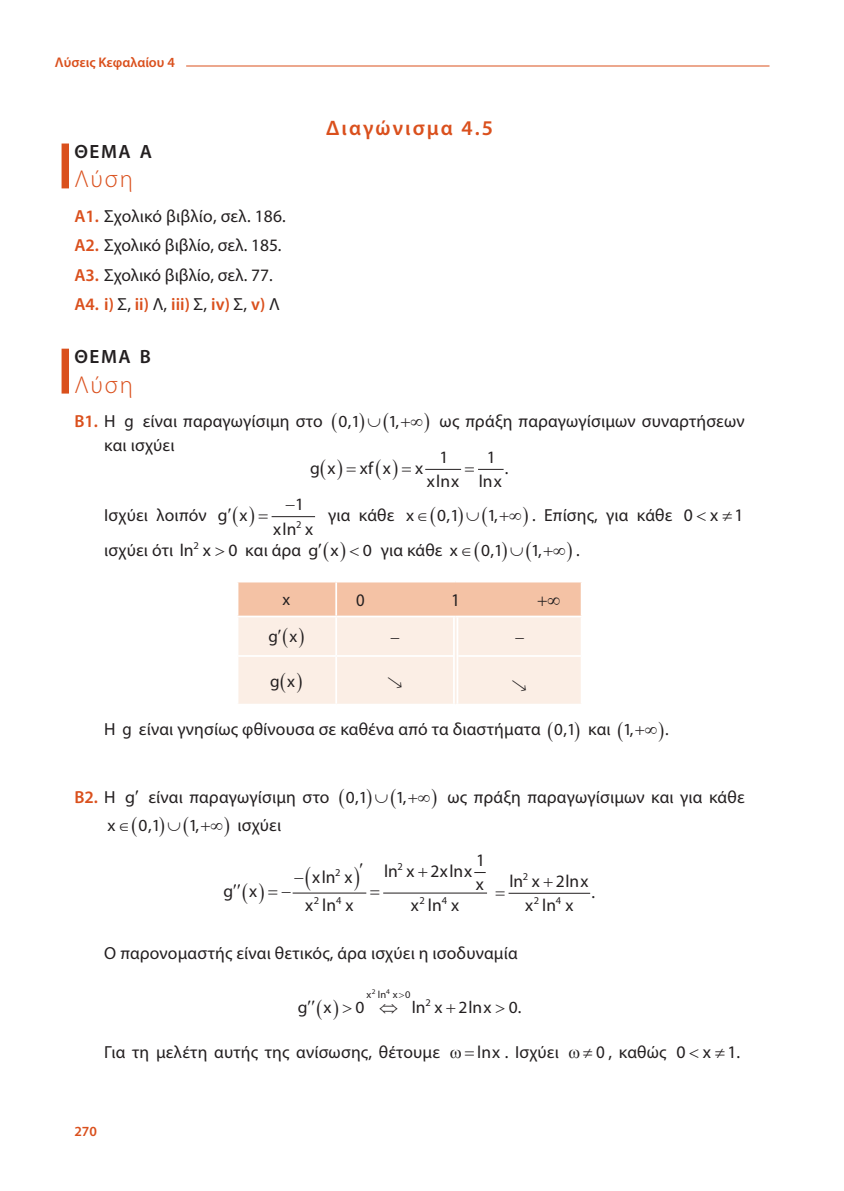
<style>
.page{position:relative;width:844px;height:1191px;background:#fff}
.page>*{position:absolute;margin:0;border:0;box-sizing:border-box;transform-origin:0 0}
.t1{font:300 24.5px "Myriad Pro";letter-spacing:.08em;color:#da501d}
.t2{font:600 21px "Myriad Pro";letter-spacing:.1em;color:#da501d}
.t3{font:600 19.25px "Myriad Pro";letter-spacing:.08em;color:#231f20}
.t4{font:17.85px "Myriad Pro";color:#231f20}
.t5{font:17.68px "Myriad Pro";color:#231f20;scale:.94 1}
.t6{font:17.5px/29.4px "Myriad Pro";letter-spacing:.01em;color:#231f20}
.t7{font:600 17.5px "Myriad Pro";color:#da501d}
.t8{font:17.32px "Myriad Pro";letter-spacing:.045em;color:#231f20}
.t9{font:17.15px "Myriad Pro";letter-spacing:.02em;color:#231f20}
.t10{font:16.97px "Myriad Pro";color:#231f20}
.t11{font:16.8px "Myriad Pro";color:#231f20}
.t12{font:600 14px "Myriad Pro";color:#da501d}
.t13{font:10.5px "Myriad Pro";color:#231f20}
.t14{font:10.33px "Myriad Pro";letter-spacing:.625em;color:#231f20}
.t15{font:7.17px "Myriad Pro";color:#231f20}
.s1{font-weight:600;color:#da501d}
.s2{font-weight:400;color:#231f20}
.s3{font-size:17.68px}
.s4{font-size:16.97px}
.s5{font-size:17.32px}
</style>
<div class="page">
<hr style="left:186px;top:65px;width:583px;height:1px;background:#da501d">
<hr style="left:425px;top:469px;width:35px;height:1px;background:#231f20">
<hr style="left:272px;top:516px;width:42px;height:1px;background:#231f20">
<hr style="left:293px;top:892px;width:73px;height:1px;background:#231f20">
<hr style="left:383px;top:892px;width:103px;height:1px;background:#231f20">
<hr style="left:509px;top:893px;width:80px;height:1px;background:#231f20">
<div style="left:62px;top:143px;width:7px;height:45px;background:#da501d"></div>
<div style="left:62px;top:349px;width:7px;height:44px;background:#da501d"></div>
<svg style="left:478px;top:468px;width:25px;height:2px"></svg>
<svg style="left:292px;top:892px;width:18px;height:2px"></svg>
<svg style="left:237px;top:582px;width:344px;height:122px"></svg>
<p class="t12" style="left:55px;top:53px;width:121px">Λύσεις Κεφαλαίου 4</p>
<p class="t2" style="left:326px;top:114px;width:169px">Διαγώνισμα 4.5</p>
<p class="t3" style="left:74px;top:139px;width:79px">ΘΕΜΑ Α</p>
<h1 class="t1" style="left:74px;top:166px;width:60px">Λύση</h1>
<p class="t6" style="left:74px;top:201px;width:213px"><span class="s1">Α1.</span> Σχολικό βιβλίο, σελ. 186.<br><span class="s1">Α2.</span> Σχολικό βιβλίο, σελ. 185.<br><span class="s1">Α3.</span> Σχολικό βιβλίο, σελ. 77.<br><span class="s1">Α i)</span></p>
<p class="t7" style="left:86px;top:293px;width:196px">4. <span class="s2">Σ,</span> ii) <span class="s2">Λ,</span> iii) <span class="s2">Σ,</span> iv) <span class="s2">Σ,</span> v) <span class="s2">Λ</span></p>
<p class="t3" style="left:74px;top:344px;width:78px">ΘΕΜΑ Β</p>
<h1 class="t1" style="left:74px;top:371px;width:60px">Λύση</h1>
<p class="t6" style="left:74px;top:406px;width:326px"><span class="s1">Β1.</span> Η <span class="s3">g</span> είναι παραγωγίσιμη στο <span class="s4">0,1</span> ∪ <span class="s4">1,</span></p>
<p class="t6" style="left:410px;top:406px;width:336px">∞ ως πράξη παραγωγίσιμων συναρτήσεων</p>
<p class="t6" style="left:104px;top:430px;width:72px">και ισχύει</p>
<p class="t8" style="left:439px;top:446px;width:10px">1</p>
<p class="t8" style="left:487px;top:446px;width:10px">1</p>
<p class="t8" style="left:310px;top:457px;width:27px">g x</p>
<p class="t8" style="left:360px;top:457px;width:33px">xf x</p>
<p class="t8" style="left:415px;top:457px;width:10px">x</p>
<p class="t8" style="left:505px;top:457px;width:5px">.</p>
<p class="t8" style="left:427px;top:471px;width:76px">xlnx lnx</p>
<p class="t6" style="left:104px;top:500px;width:104px">Ισχύει λοιπόν</p>
<p class="t8" style="left:285px;top:493px;width:20px">−1</p>
<p class="t13" style="left:296px;top:518px;width:7px">2</p>
<p class="t6" style="left:328px;top:500px;width:102px">για κάθε <span class="s4">x</span> ∈</p>
<p class="t10" style="left:437px;top:505px;width:44px">0,1 ∪</p>
<p class="t10" style="left:487px;top:505px;width:12px">1,</p>
<p class="t6" style="left:509px;top:500px;width:236px">∞ . Επίσης, για κάθε <span class="s3">0 x 1</span></p>
<p class="t8" style="left:218px;top:504px;width:31px">g x</p>
<p class="t8" style="left:273px;top:518px;width:42px">xln x</p>
<p class="t6" style="left:104px;top:535px;width:96px">ισχύει ότι <sup>2</sup></p>
<p class="t6" style="left:180px;top:535px;width:160px"><span class="s5">ln x 0</span> και άρα <span class="s4">g x</span></p>
<p class="t6" style="left:362px;top:535px;width:111px"><span class="s4">0</span> για κάθε <span class="s4">x</span> ∈</p>
<p class="t10" style="left:481px;top:540px;width:44px">0,1 ∪</p>
<p class="t10" style="left:531px;top:540px;width:12px">1,</p>
<p class="t6" style="left:553px;top:535px;width:28px">∞ .</p>
<p class="t11" style="left:282px;top:589px;width:9px">x</p>
<p class="t10" style="left:268px;top:625px;width:30px">g x</p>
<p class="t10" style="left:270px;top:670px;width:27px">g x</p>
<p class="t6" style="left:104px;top:714px;width:530px">Η <span class="s3">g</span> είναι γνησίως φθίνουσα σε καθένα από τα διαστήματα <span class="s4">0,1</span> και <span class="s4">1,</span></p>
<p class="t10" style="left:665px;top:719px;width:5px">.</p>
<p class="t5" style="left:356px;top:589px;width:11px">0</p>
<p class="t4" style="left:451px;top:588px;width:10px">1</p>
<p class="t6" style="left:74px;top:782px;width:333px"><span class="s1">Β2.</span> Η g είναι παραγωγίσιμη στο <span class="s4">0,1</span> ∪ <span class="s4">1,</span></p>
<p class="t6" style="left:417px;top:782px;width:328px">∞ ως πράξη παραγωγίσιμων και για κάθε</p>
<p class="t10" style="left:107px;top:815px;width:24px">x∈</p>
<p class="t10" style="left:138px;top:815px;width:44px">0,1 ∪</p>
<p class="t10" style="left:189px;top:815px;width:12px">1,</p>
<p class="t6" style="left:210px;top:810px;width:72px">∞ ισχύει</p>
<p class="t13" style="left:397px;top:860px;width:7px">2</p>
<p class="t13" style="left:335px;top:866px;width:7px">2</p>
<p class="t13" style="left:314px;top:894px;width:7px">2</p>
<p class="t13" style="left:336px;top:894px;width:7px">4</p>
<p class="t13" style="left:419px;top:894px;width:7px">2</p>
<p class="t13" style="left:441px;top:894px;width:7px">4</p>
<p class="t6" style="left:476px;top:845px;width:10px">1</p>
<p class="t6" style="left:384px;top:856px;width:90px">ln x 2xlnx</p>
<p class="t6" style="left:312px;top:862px;width:42px">xln x</p>
<p class="t13" style="left:522px;top:869px;width:7px">2</p>
<p class="t8" style="left:509px;top:870px;width:81px">ln x 2lnx</p>
<p class="t6" style="left:476px;top:869px;width:10px">x</p>
<p class="t6" style="left:223px;top:876px;width:35px">g x</p>
<p class="t8" style="left:591px;top:881px;width:5px">.</p>
<p class="t13" style="left:533px;top:894px;width:7px">2</p>
<p class="t13" style="left:556px;top:894px;width:7px">4</p>
<p class="t6" style="left:305px;top:890px;width:50px">xlnx</p>
<p class="t6" style="left:410px;top:890px;width:50px">xlnx</p>
<p class="t8" style="left:525px;top:894px;width:50px">xlnx</p>
<p class="t6" style="left:104px;top:938px;width:415px">Ο παρονομαστής είναι θετικός, άρα ισχύει η ισοδυναμία</p>
<p class="t15" style="left:372px;top:986px;width:5px">2</p>
<p class="t15" style="left:386px;top:986px;width:5px">4</p>
<p class="t14" style="left:366px;top:987px;width:46px">xlnx0</p>
<p class="t14" style="left:425px;top:996px;width:7px">2</p>
<p class="t9" style="left:297px;top:997px;width:35px">g x</p>
<p class="t9" style="left:355px;top:997px;width:10px">0</p>
<p class="t9" style="left:412px;top:997px;width:111px">ln x 2lnx 0.</p>
<p class="t6" style="left:104px;top:1037px;width:337px">Για τη μελέτη αυτής της ανίσωσης, θέτουμε</p>
<p class="t6" style="left:477px;top:1037px;width:83px">lnx . Ισχύει</p>
<p class="t6" style="left:583px;top:1037px;width:158px">≠ <span class="s3">0</span> , καθώς <span class="s3">0 x 1.</span></p>
<p class="t12" style="left:74px;top:1122px;width:24px">270</p>
</div>
